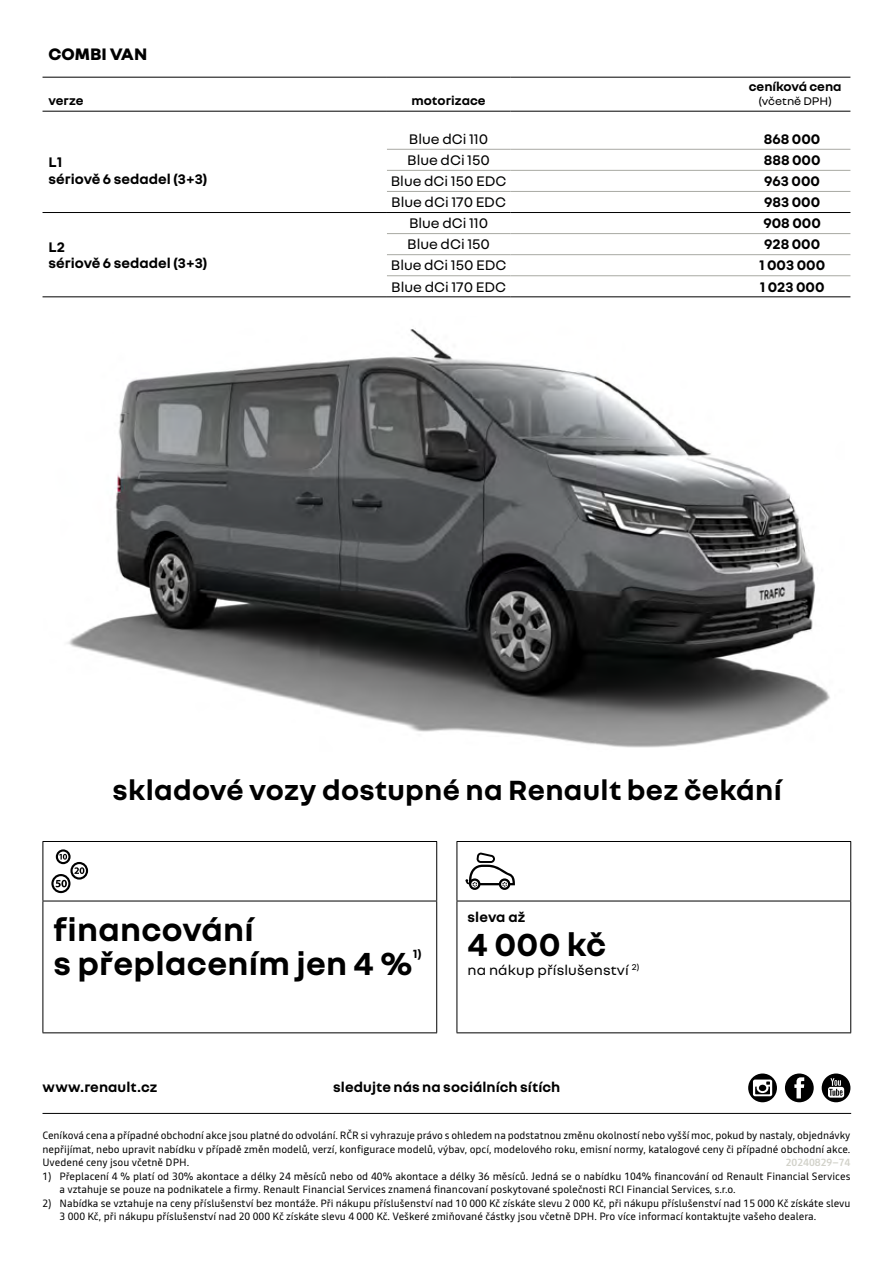
<style>
.page{position:relative;width:893px;height:1263px;background:#fff}
.page>*{position:absolute;margin:0;border:0;box-sizing:border-box;transform-origin:0 0}
.t1{font:700 34.5px/34.5px "Nouvel R";letter-spacing:.01em;color:#000}
.t2{font:700 30px "Nouvel R";letter-spacing:.01em;color:#000}
.t3{font:800 18px "Nouvel R";color:#000}
.t4{font:700 15px/16.5px "Nouvel R";color:#000}
.t5{font:15px "Nouvel R";color:#000}
.t6{font:700 13.5px "Nouvel R";color:#000}
.t7{font:700 12.75px "Nouvel R";color:#000}
.t8{font:12px "Nouvel R";color:#000}
.t9{font:10.5px/13.5px "Read";color:#000}
.t10{font:500 10.5px "Read";color:#d2d2ca}
</style>
<div class="page">
<hr style="left:43px;top:1113px;width:808px;height:1px;background:#000">
<div style="left:822px;top:1073px;width:28px;height:29px;background:#000;border-radius:50%"></div>
<svg style="left:828px;top:1078px;width:16px;height:19px"></svg>
<div style="left:785px;top:1073px;width:29px;height:29px;background:#000;border-radius:50%"></div>
<svg style="left:794px;top:1077px;width:10px;height:21px"></svg>
<hr style="left:43px;top:77px;width:344px;height:1px;background:#000">
<hr style="left:387px;top:77px;width:123px;height:1px;background:#000">
<hr style="left:510px;top:77px;width:340px;height:1px;background:#000">
<hr style="left:43px;top:111px;width:344px;height:1px;background:#000">
<hr style="left:387px;top:111px;width:123px;height:1px;background:#000">
<hr style="left:510px;top:111px;width:340px;height:1px;background:#000">
<hr style="left:43px;top:212px;width:344px;height:1px;background:#000">
<hr style="left:387px;top:212px;width:123px;height:1px;background:#000">
<hr style="left:510px;top:212px;width:340px;height:1px;background:#000">
<hr style="left:43px;top:296px;width:344px;height:1px;background:#000">
<hr style="left:387px;top:296px;width:123px;height:1px;background:#000">
<hr style="left:510px;top:296px;width:340px;height:1px;background:#000">
<hr style="left:387px;top:149px;width:123px;height:1px;background:#a8a9a3">
<hr style="left:387px;top:170px;width:123px;height:1px;background:#a8a9a3">
<hr style="left:387px;top:191px;width:123px;height:1px;background:#a8a9a3">
<hr style="left:387px;top:233px;width:123px;height:1px;background:#a8a9a3">
<hr style="left:387px;top:254px;width:123px;height:1px;background:#a8a9a3">
<hr style="left:387px;top:275px;width:123px;height:1px;background:#a8a9a3">
<hr style="left:510px;top:149px;width:340px;height:1px;background:#a8a9a3">
<hr style="left:510px;top:170px;width:340px;height:1px;background:#a8a9a3">
<hr style="left:510px;top:191px;width:340px;height:1px;background:#a8a9a3">
<hr style="left:510px;top:233px;width:340px;height:1px;background:#a8a9a3">
<hr style="left:510px;top:254px;width:340px;height:1px;background:#a8a9a3">
<hr style="left:510px;top:275px;width:340px;height:1px;background:#a8a9a3">
<svg style="left:748px;top:1073px;width:29px;height:29px"></svg>
<svg style="left:753px;top:1079px;width:19px;height:17px"></svg>
<hr style="left:457px;top:841px;width:394px;height:1px;background:#000">
<hr style="left:457px;top:842px;width:1px;height:59px;background:#000">
<hr style="left:850px;top:842px;width:1px;height:59px;background:#000">
<hr style="left:457px;top:901px;width:394px;height:1px;background:#000">
<hr style="left:457px;top:901px;width:1px;height:131px;background:#000">
<hr style="left:850px;top:901px;width:1px;height:131px;background:#000">
<hr style="left:457px;top:1032px;width:394px;height:1px;background:#000">
<svg style="left:465px;top:852px;width:50px;height:38px"></svg>
<svg style="left:44px;top:870px;width:392px;height:31px"></svg>
<hr style="left:43px;top:841px;width:394px;height:1px;background:#000">
<hr style="left:43px;top:842px;width:1px;height:59px;background:#000">
<hr style="left:436px;top:842px;width:1px;height:59px;background:#000">
<hr style="left:43px;top:901px;width:394px;height:1px;background:#000">
<hr style="left:43px;top:901px;width:1px;height:131px;background:#000">
<hr style="left:436px;top:901px;width:1px;height:131px;background:#000">
<hr style="left:43px;top:1032px;width:394px;height:1px;background:#000">
<svg style="left:51px;top:849px;width:37px;height:44px"></svg>
<img style="left:67px;top:328px;width:763px;height:420px">
<h3 class="t3" style="left:49px;top:42px;width:100px">COMBI VAN</h3>
<p class="t6" style="left:49px;top:92px;width:37px">verze</p>
<p class="t6" style="left:411px;top:92px;width:76px">motorizace</p>
<p class="t6" style="left:749px;top:78px;width:94px">ceníková cena</p>
<p class="t8" style="left:758px;top:94px;width:75px">(včetně DPH)</p>
<h3 class="t4" style="left:49px;top:153px;width:160px">L1<br>sériově 6 sedadel (3+3)</h3>
<h3 class="t4" style="left:49px;top:238px;width:160px">L2<br>sériově 6 sedadel (3+3)</h3>
<h3 class="t5" style="left:409px;top:129px;width:81px">Blue dCi 110</h3>
<h3 class="t4" style="left:764px;top:130px;width:58px">868 000</h3>
<h3 class="t5" style="left:407px;top:150px;width:84px">Blue dCi 150</h3>
<h3 class="t4" style="left:764px;top:151px;width:58px">888 000</h3>
<h3 class="t5" style="left:391px;top:172px;width:117px">Blue dCi 150 EDC</h3>
<h3 class="t4" style="left:764px;top:172px;width:57px">963 000</h3>
<h3 class="t5" style="left:391px;top:193px;width:116px">Blue dCi 170 EDC</h3>
<h3 class="t4" style="left:764px;top:193px;width:58px">983 000</h3>
<h3 class="t5" style="left:409px;top:214px;width:81px">Blue dCi 110</h3>
<h3 class="t4" style="left:763px;top:214px;width:59px">908 000</h3>
<h3 class="t5" style="left:407px;top:235px;width:84px">Blue dCi 150</h3>
<h3 class="t4" style="left:764px;top:235px;width:58px">928 000</h3>
<h3 class="t5" style="left:391px;top:256px;width:117px">Blue dCi 150 EDC</h3>
<h3 class="t4" style="left:759px;top:256px;width:68px">1 003 000</h3>
<h3 class="t5" style="left:391px;top:277px;width:116px">Blue dCi 170 EDC</h3>
<h3 class="t4" style="left:760px;top:277px;width:66px">1 023 000</h3>
<h2 class="t2" style="left:112px;top:771px;width:671px">skladové vozy dostupné na Renault bez čekání</h2>
<h1 class="t1" style="left:54px;top:910px;width:360px">financování<br>s přeplacením jen 4 %</h1>
<p class="t7" style="left:413px;top:945px;width:11px">1)</p>
<h3 class="t4" style="left:468px;top:907px;width:59px">sleva až</h3>
<h1 class="t1" style="left:468px;top:925px;width:140px">4 000 kč</h1>
<h3 class="t5" style="left:468px;top:960px;width:173px">na nákup příslušenství <sup>2)</sup></h3>
<h3 class="t4" style="left:43px;top:1078px;width:116px">www.renault.cz</h3>
<h3 class="t4" style="left:333px;top:1078px;width:229px">sledujte nás na sociálních sítích</h3>
<p class="t9" style="left:43px;top:1129px;width:809px;text-align:justify">Ceníková cena a případné obchodní akce jsou platné do odvolání. RČR si vyhrazuje právo s ohledem na podstatnou změnu okolností nebo vyšší moc, pokud by nastaly, objednávky nepřijímat, nebo upravit nabídku v případě změn modelů, verzí, konfigurace modelů, výbav, opcí, modelového roku, emisní normy, katalogové ceny či případné obchodní akce.<br>Uvedené ceny jsou včetně DPH.</p>
<p class="t10" style="left:786px;top:1155px;width:66px">20240829–74</p>
<p class="t9" style="left:60px;top:1169px;width:792px;text-indent:-17px">1) Přeplacení 4 % platí od 30% akontace a délky 24 měsíců nebo od 40% akontace a délky 36 měsíců. Jedná se o nabídku 104% financování od Renault Financial Services a vztahuje se pouze na podnikatele a firmy. Renault Financial Services znamená financovaní poskytované společnosti RCI Financial Services, s.r.o.</p>
<p class="t9" style="left:60px;top:1196px;width:792px;text-indent:-17px">2) Nabídka se vztahuje na ceny příslušenství bez montáže. Při nákupu příslušenství nad 10 000 Kč získáte slevu 2 000 Kč, při nákupu příslušenství nad 15 000 Kč získáte slevu<br>3 000 Kč, při nákupu příslušenství nad 20 000 Kč získáte slevu 4 000 Kč. Veškeré zmiňované částky jsou včetně DPH. Pro více informací kontaktujte vašeho dealera.</p>
</div>
